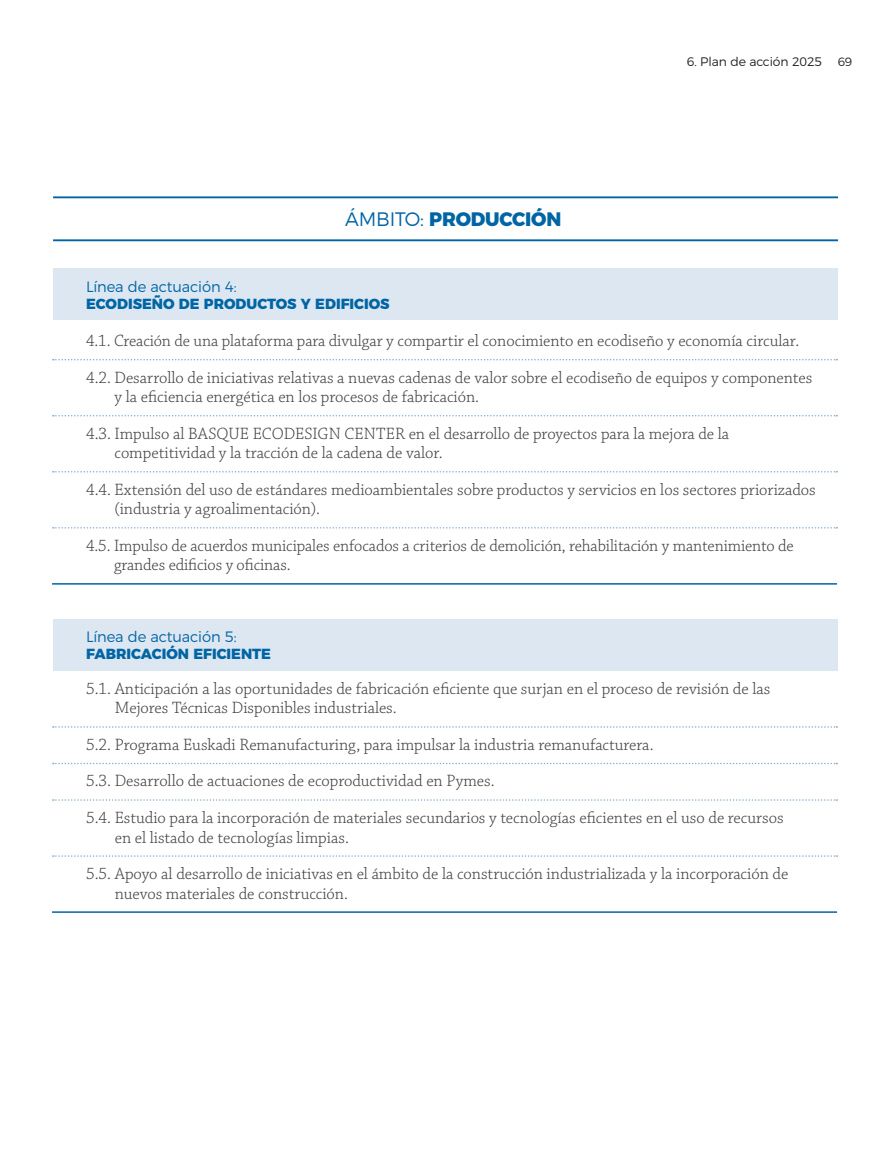
<style>
.page{position:relative;width:893px;height:1170px;background:#fff}
.page>*{position:absolute;margin:0;border:0;box-sizing:border-box;transform-origin:0 0}
.t1{font:800 19.5px "Montserrat";letter-spacing:-.01em;color:#0065a4}
.t2{font:300 17.25px/36.5px "Chaparral Pro";color:#3e3e3f}
.t3{font:300 15px "Montserrat";letter-spacing:-.01em;color:#0065a4}
.t4{font:800 14.7px "Montserrat";color:#0065a4}
.t5{font:300 12.3px "Montserrat";letter-spacing:-.01em;color:#231f20}
.t6{font:300 12px "Montserrat";color:#231f20}
.s1{font-weight:300}
</style>
<div class="page">
<svg style="left:53px;top:359px;width:784px;height:1px"></svg>
<svg style="left:53px;top:415px;width:784px;height:1px"></svg>
<svg style="left:53px;top:471px;width:784px;height:1px"></svg>
<svg style="left:53px;top:527px;width:784px;height:1px"></svg>
<hr style="left:52px;top:583px;width:785px;height:1px;background:#0065a4">
<svg style="left:53px;top:726px;width:784px;height:1px"></svg>
<svg style="left:53px;top:762px;width:784px;height:2px"></svg>
<svg style="left:53px;top:799px;width:784px;height:1px"></svg>
<svg style="left:53px;top:855px;width:784px;height:1px"></svg>
<hr style="left:52px;top:911px;width:785px;height:1px;background:#0065a4">
<hr style="left:53px;top:239px;width:785px;height:2px;background:#0065a4">
<hr style="left:53px;top:196px;width:785px;height:2px;background:#0065a4">
<div style="left:53px;top:269px;width:785px;height:51px;background:#dde7f2"></div>
<div style="left:53px;top:619px;width:785px;height:51px;background:#dde7f2"></div>
<p class="t1" style="left:345px;top:202px;width:218px"><span class="s1">ÁMBITO:</span> PRODUCCIÓN</p>
<p class="t3" style="left:86px;top:274px;width:152px">Línea de actuación 4:</p>
<p class="t4" style="left:86px;top:291px;width:305px">ECODISEÑO DE PRODUCTOS Y EDIFICIOS</p>
<p class="t5" style="left:687px;top:52px;width:137px">6. Plan de acción 2025</p>
<p class="t6" style="left:838px;top:53px;width:16px">69</p>
<p class="t2" style="left:86px;top:323px;width:728px">4.1. Creación de una plataforma para divulgar y compartir el conocimiento en ecodiseño y economía circular.<br>4.2. Desarrollo de iniciativas relativas a nuevas cadenas de valor sobre el ecodiseño de equipos y componentes</p>
<p class="t2" style="left:86px;top:379px;width:645px;text-indent:28px">y la eficiencia energética en los procesos de fabricación.<br>4.3. Impulso al BASQUE ECODESIGN CENTER en el desarrollo de proyectos para la mejora de la</p>
<p class="t2" style="left:86px;top:435px;width:731px;text-indent:28px">competitividad y la tracción de la cadena de valor.<br>4.4. Extensión del uso de estándares medioambientales sobre productos y servicios en los sectores priorizados</p>
<p class="t2" style="left:86px;top:491px;width:709px;text-indent:28px">(industria y agroalimentación).<br>4.5. Impulso de acuerdos municipales enfocados a criterios de demolición, rehabilitación y mantenimiento de</p>
<p class="t2" style="left:114px;top:547px;width:178px">grandes edificios y oficinas.</p>
<p class="t3" style="left:86px;top:624px;width:152px">Línea de actuación 5:</p>
<p class="t4" style="left:86px;top:641px;width:187px">FABRICACIÓN EFICIENTE</p>
<p class="t2" style="left:115px;top:679px;width:657px;line-height:19.5px;text-indent:-29px">5.1. Anticipación a las oportunidades de fabricación eficiente que surjan en el proceso de revisión de las<br>Mejores Técnicas Disponibles industriales.</p>
<p class="t2" style="left:86px;top:727px;width:699px">5.2. Programa Euskadi Remanufacturing, para impulsar la industria remanufacturera.<br>5.3. Desarrollo de actuaciones de ecoproductividad en Pymes.<br>5.4. Estudio para la incorporación de materiales secundarios y tecnologías eficientes en el uso de recursos</p>
<p class="t2" style="left:86px;top:819px;width:704px;text-indent:29px">en el listado de tecnologías limpias.<br>5.5. Apoyo al desarrollo de iniciativas en el ámbito de la construcción industrializada y la incorporación de</p>
<p class="t2" style="left:115px;top:875px;width:235px">nuevos materiales de construcción.</p>
</div>
